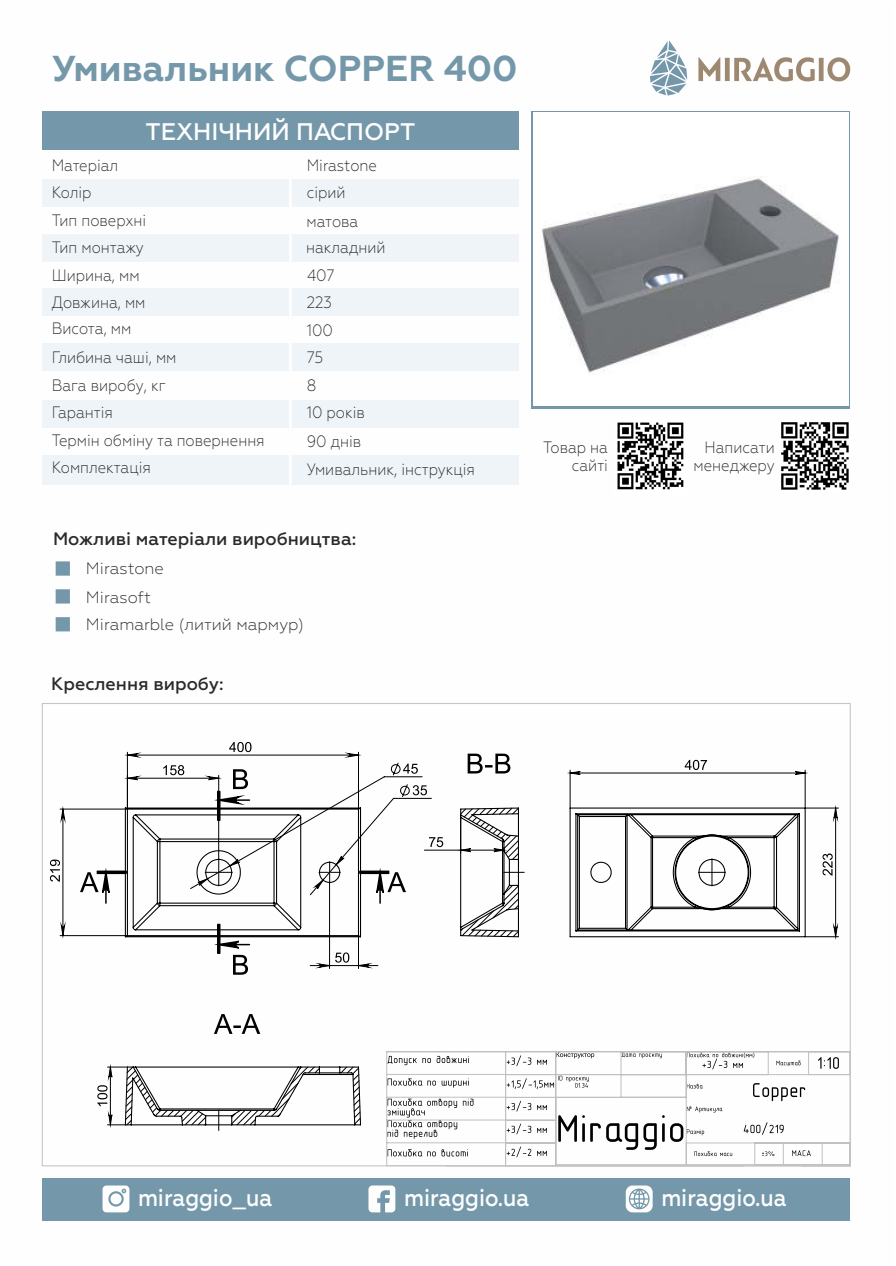
<style>
.page{position:relative;width:896px;height:1266px;background:#fff}
.page>*{position:absolute;margin:0;border:0;box-sizing:border-box;transform-origin:0 0}
.t1{font:700 36px "Geometria";color:#7498aa}
.t2{font:500 24px "Geometria";color:#fefefe;scale:.9 1}
.t3{font:500 24px "Geometria";color:#fefefe}
.t4{font:500 18px "Geometria";color:#2b2a29}
.t5{font:300 16.5px/27.5px "Geometria";color:#2b2a29;scale:.9 1}
.t6{font:300 16.5px "Geometria";color:#2b2a29}
</style>
<div class="page">
<div style="left:42px;top:1178px;width:808px;height:42px;background:#7498aa"></div>
<svg style="left:103px;top:1185px;width:26px;height:27px"></svg>
<div style="left:111px;top:1193px;width:11px;height:11px;background:#fefefe;border-radius:50%"></div>
<svg style="left:368px;top:1185px;width:27px;height:27px"></svg>
<svg style="left:626px;top:1185px;width:27px;height:27px"></svg>
<div style="left:42px;top:111px;width:477px;height:38px;background:#7498aa"></div>
<div style="left:42px;top:179px;width:477px;height:28px;background:#eef4f8"></div>
<div style="left:42px;top:234px;width:477px;height:27px;background:#eef4f8"></div>
<div style="left:42px;top:288px;width:477px;height:28px;background:#eef4f8"></div>
<div style="left:42px;top:343px;width:477px;height:28px;background:#eef4f8"></div>
<div style="left:42px;top:455px;width:477px;height:30px;background:#eef4f8"></div>
<svg style="left:650px;top:40px;width:37px;height:56px"></svg>
<svg style="left:698px;top:57px;width:22px;height:24px"></svg>
<svg style="left:827px;top:57px;width:24px;height:25px"></svg>
<div style="left:725px;top:58px;width:5px;height:23px;background:#9d8871"></div>
<svg style="left:734px;top:57px;width:81px;height:24px"></svg>
<div style="left:819px;top:58px;width:5px;height:23px;background:#9d8871"></div>
<div style="left:42px;top:400px;width:477px;height:28px;background:#eef4f8"></div>
<hr style="left:289px;top:152px;width:3px;height:333px;background:#fefefe">
<img style="left:781px;top:422px;width:68px;height:68px">
<svg style="left:55px;top:561px;width:15px;height:15px"></svg>
<svg style="left:55px;top:589px;width:15px;height:15px"></svg>
<svg style="left:55px;top:617px;width:15px;height:15px"></svg>
<hr style="left:387px;top:1142px;width:119px;height:1px;background:#c0c0c0">
<svg style="left:386px;top:1130px;width:87px;height:34px"></svg>
<hr style="left:808px;top:1051px;width:42px;height:1px;background:#c0c0c0">
<hr style="left:808px;top:1074px;width:42px;height:1px;background:#c0c0c0">
<hr style="left:802px;top:1142px;width:48px;height:1px;background:#c0c0c0">
<svg style="left:822px;top:1143px;width:1px;height:21px"></svg>
<svg style="left:505px;top:1130px;width:306px;height:34px"></svg>
<svg style="left:229px;top:742px;width:22px;height:10px"></svg>
<svg style="left:685px;top:760px;width:22px;height:9px"></svg>
<svg style="left:468px;top:754px;width:42px;height:15px"></svg>
<hr style="left:805px;top:936px;width:33px;height:1px;background:#000">
<hr style="left:805px;top:808px;width:33px;height:1px;background:#000">
<hr style="left:60px;top:809px;width:67px;height:1px;background:#000">
<hr style="left:60px;top:935px;width:67px;height:1px;background:#000">
<hr style="left:127px;top:752px;width:1px;height:57px;background:#000">
<hr style="left:358px;top:752px;width:1px;height:57px;background:#000">
<svg style="left:467px;top:771px;width:338px;height:36px"></svg>
<svg style="left:110px;top:808px;width:727px;height:317px"></svg>
<svg style="left:50px;top:806px;width:16px;height:133px"></svg>
<svg style="left:127px;top:753px;width:235px;height:9px"></svg>
<svg style="left:80px;top:762px;width:363px;height:213px"></svg>
<svg style="left:569px;top:807px;width:237px;height:131px"></svg>
<svg style="left:97px;top:1065px;width:265px;height:65px"></svg>
<svg style="left:459px;top:807px;width:65px;height:131px"></svg>
<div style="left:531px;top:111px;width:319px;height:298px;background:linear-gradient(to right,#7498aa,#7498aa)"></div>
<img style="left:533px;top:113px;width:315px;height:293px">
<img style="left:617px;top:422px;width:67px;height:68px">
<h1 class="t1" style="left:52px;top:53px;width:467px">Умивальник COPPER 400</h1>
<h2 class="t3" style="left:145px;top:121px;width:272px">ТЕХНІЧНИЙ ПАСПОРТ</h2>
<p class="t5" style="left:52px;top:153px;width:106px">Матеріал<br>Колір<br>Тип поверхні<br>Тип монтажу<br>Ширина, мм</p>
<p class="t5" style="left:307px;top:153px;width:79px">Mirastone сірий</p>
<p class="t5" style="left:306px;top:235px;width:90px">накладний<br>407</p>
<p class="t5" style="left:306px;top:208px;width:59px">матова</p>
<p class="t5" style="left:52px;top:290px;width:106px">Довжина, мм</p>
<p class="t5" style="left:307px;top:290px;width:29px">223</p>
<p class="t5" style="left:52px;top:316px;width:90px">Висота, мм</p>
<p class="t5" style="left:307px;top:318px;width:30px">100</p>
<p class="t5" style="left:52px;top:345px;width:140px">Глибина чаші, мм</p>
<p class="t5" style="left:307px;top:345px;width:20px">75</p>
<p class="t5" style="left:52px;top:372px;width:128px">Вага виробу, кг</p>
<p class="t5" style="left:307px;top:372px;width:12px">8</p>
<p class="t5" style="left:52px;top:400px;width:238px">Гарантія<br>Термін обміну та повернення</p>
<p class="t5" style="left:52px;top:455px;width:112px">Комплектація</p>
<p class="t5" style="left:307px;top:400px;width:66px">10 років</p>
<p class="t5" style="left:307px;top:429px;width:188px">90 днів<br>Умивальник, інструкція</p>
<p class="t5" style="left:543px;top:440px;width:74px;line-height:18px;text-align:right">Товар на сайті</p>
<p class="t5" style="left:694px;top:440px;width:92px;line-height:18px;text-align:right">Написати менеджеру</p>
<p class="t4" style="left:53px;top:531px;width:305px">Можливі матеріали виробництва:</p>
<p class="t6" style="left:86px;top:561px;width:80px">Mirastone</p>
<p class="t6" style="left:86px;top:590px;width:67px">Mirasoft</p>
<p class="t6" style="left:86px;top:617px;width:219px">Miramarble (литий мармур)</p>
<p class="t4" style="left:51px;top:676px;width:174px">Креслення виробу:</p>
<h2 class="t2" style="left:138px;top:1188px;width:151px">miraggio_ua</h2>
<h2 class="t2" style="left:404px;top:1188px;width:141px">miraggio.ua</h2>
<h2 class="t2" style="left:661px;top:1188px;width:141px">miraggio.ua</h2>
</div>
